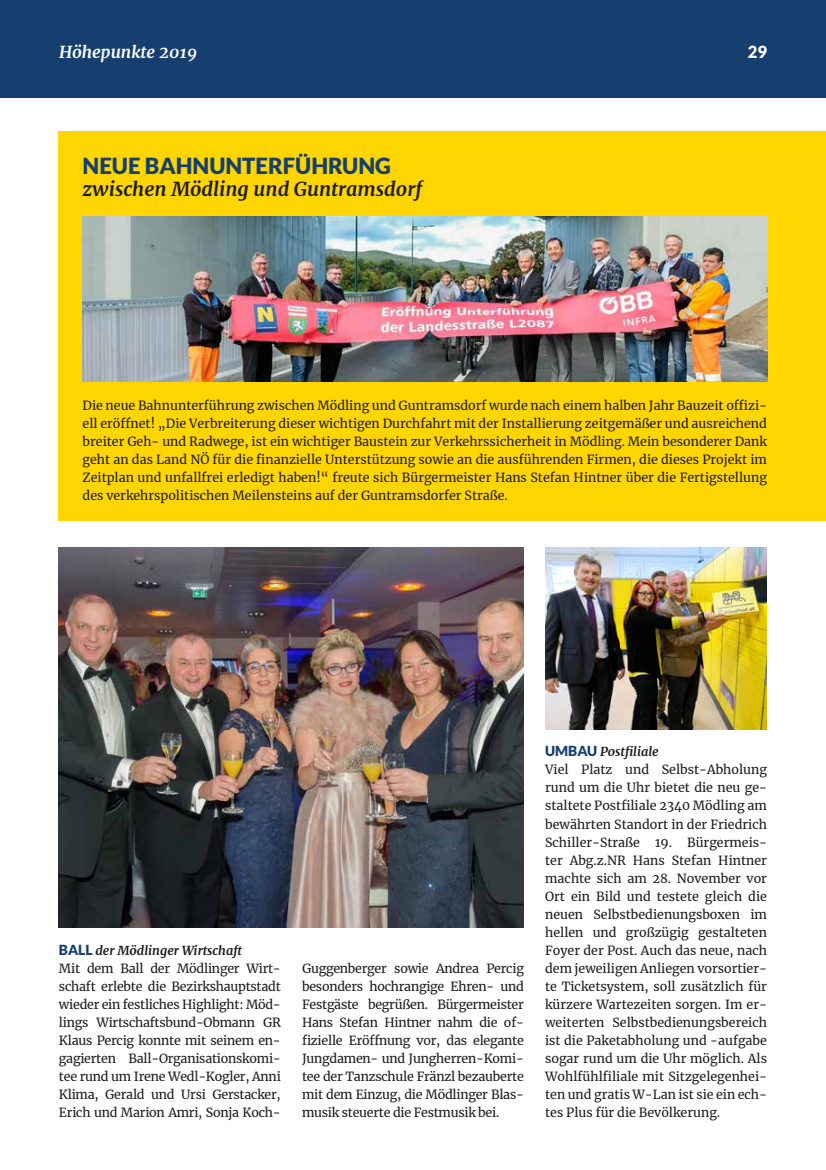
<style>
.page{position:relative;width:826px;height:1170px;background:#fff}
.page>*{position:absolute;margin:0;border:0;box-sizing:border-box;transform-origin:0 0}
.t1{font:900 22.25px "Lato";color:#163f6f}
.t2{font:italic 700 19.38px "Merriweather";color:#1d1d1b}
.t3{font:italic 700 16.62px "Merriweather";color:#fff}
.t4{font:900 16.62px "Lato";color:#fff}
.t5{font:12.5px/18px "Merriweather";letter-spacing:-.01em;color:#1d1d1b;text-align:justify}
.t6{font:italic 700 12.5px "Merriweather";color:#1d1d1b}
.s1{font-family:"Lato";font-weight:900;font-style:normal;font-size:13.88px;color:#163f6f}
</style>
<div class="page">
<div style="left:0;top:0;width:826px;height:97px;background:#163f6f"></div>
<div style="left:59px;top:132px;width:767px;height:389px;background:#ffd601"></div>
<img style="left:83px;top:217px;width:684px;height:164px">
<img style="left:59px;top:547px;width:465px;height:380px">
<img style="left:545px;top:547px;width:222px;height:182px">
<h3 class="t3" style="left:59px;top:40px;width:140px">Höhepunkte 2019</h3>
<h3 class="t4" style="left:747px;top:42px;width:21px">29</h3>
<p class="t1" style="left:83px;top:153px;width:310px">NEUE BAHNUNTERFÜHRUNG</p>
<p class="t2" style="left:83px;top:175px;width:341px">zwischen Mödling und Guntramsdorf</p>
<p class="t5" style="left:83px;top:396px;width:686px">Die neue Bahnunterführung zwischen Mödling und Guntramsdorf wurde nach einem halben Jahr Bauzeit offizi&shy;ell eröffnet! „Die Verbreiterung dieser wichtigen Durchfahrt mit der Installierung zeitgemäßer und ausreichend breiter Geh- und Radwege, ist ein wichtiger Baustein zur Verkehrssicherheit in Mödling. Mein besonderer Dank geht an das Land NÖ für die finanzielle Unterstützung sowie an die ausführenden Firmen, die dieses Projekt im Zeitplan und unfallfrei erledigt haben!“ freute sich Bürgermeister Hans Stefan Hintner über die Fertigstellung des verkehrspolitischen Meilensteins auf der Guntramsdorfer Straße.</p>
<p class="t6" style="left:59px;top:941px;width:185px"><span class="s1">BALL</span> der Mödlinger Wirtschaft</p>
<p class="t5" style="left:59px;top:958px;width:223px">Mit dem Ball der Mödlinger Wirt&shy;schaft erlebte die Bezirkshauptstadt wieder ein festliches Highlight: Möd&shy;lings Wirtschaftsbund-Obmann GR Klaus Percig konnte mit seinem en&shy;gagierten Ball-Organisationskomi&shy;tee rund um Irene Wedl-Kogler, Anni Klima, Gerald und Ursi Gerstacker, Erich und Marion Amri, Sonja Koch-</p>
<p class="t5" style="left:302px;top:958px;width:223px">Guggenberger sowie Andrea Percig besonders hochrangige Ehren- und Festgäste begrüßen. Bürgermeister Hans Stefan Hintner nahm die of&shy;fizielle Eröffnung vor, das elegante Jungdamen- und Jungherren-Komi&shy;tee der Tanzschule Fränzl bezauberte mit dem Einzug, die Mödlinger Blas&shy;musik steuerte die Festmusik bei.</p>
<p class="t6" style="left:545px;top:743px;width:115px"><span class="s1">UMBAU</span> Postfiliale</p>
<p class="t5" style="left:545px;top:760px;width:223px">Viel Platz und Selbst-Abholung rund um die Uhr bietet die neu ge&shy;staltete Postfiliale 2340 Mödling am bewährten Standort in der Friedrich Schiller-Straße 19. Bürgermeis&shy;ter Abg.z.NR Hans Stefan Hintner machte sich am 28. November vor Ort ein Bild und testete gleich die neuen Selbstbedienungsboxen im hellen und großzügig gestalteten Foyer der Post. Auch das neue, nach dem jeweiligen Anliegen vorsortier&shy;te Ticketsystem, soll zusätzlich für kürzere Wartezeiten sorgen. Im er&shy;weiterten Selbstbedienungsbereich ist die Paketabholung und -aufgabe sogar rund um die Uhr möglich. Als Wohlfühlfiliale mit Sitzgelegenhei&shy;ten und gratis W-Lan ist sie ein ech&shy;tes Plus für die Bevölkerung.</p>
</div>
